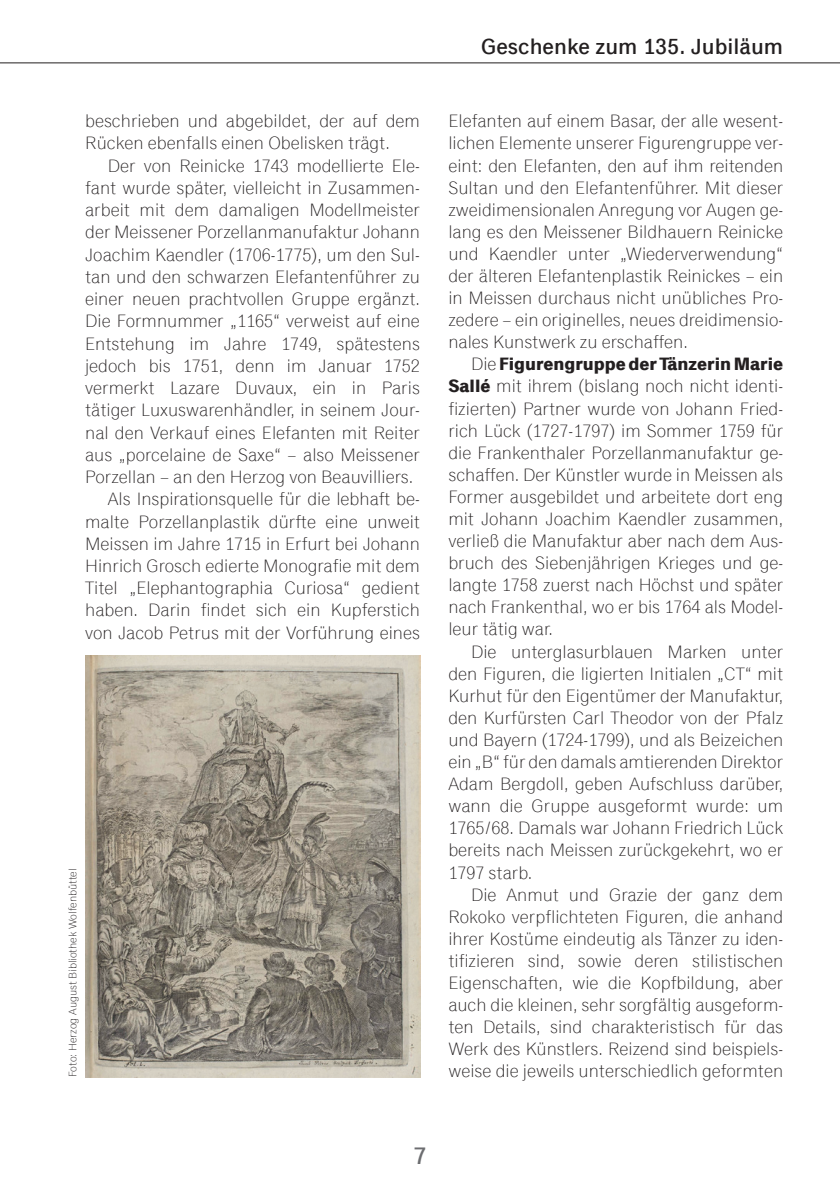
<style>
.page{position:relative;width:840px;height:1191px;background:#fff}
.page>*{position:absolute;margin:0;border:0;box-sizing:border-box;transform-origin:0 0}
.t1{font:500 24px "Classic Grotesque Pro";color:#6c6d70}
.t2{font:500 22px "Classic Grotesque Pro";color:#231f20}
.t3{font:300 18px/22px "Classic Grotesque Pro";color:#231f20;text-align:justify}
.t4{font:300 11px "Classic Grotesque Pro";color:#231f20}
.s1{font-weight:700}
</style>
<div class="page">
<img style="left:85px;top:656px;width:335px;height:421px">
<hr style="left:0;top:62px;width:839px;height:1px;background:#231f20">
<p class="t3" style="left:85px;top:110px;width:336px">beschrieben und abgebildet, der auf dem<br>Rücken ebenfalls einen Obelisken trägt.</p>
<p class="t3" style="left:108px;top:155px;width:313px">Der von Reinicke 1743 modellierte Ele-</p>
<p class="t3" style="left:85px;top:177px;width:336px">fant wurde später, vielleicht in Zusammen-</p>
<p class="t3" style="left:85px;top:199px;width:336px">arbeit mit dem damaligen Modellmeister</p>
<p class="t3" style="left:85px;top:221px;width:336px">der Meissener Porzellanmanufaktur Johann</p>
<p class="t3" style="left:85px;top:243px;width:336px">Joachim Kaendler (1706-1775), um den Sul-</p>
<p class="t3" style="left:85px;top:266px;width:336px">tan und den schwarzen Elefantenführer zu</p>
<p class="t3" style="left:85px;top:288px;width:336px">einer neuen prachtvollen Gruppe ergänzt.</p>
<p class="t3" style="left:85px;top:310px;width:336px">Die Formnummer „1165“ verweist auf eine</p>
<p class="t3" style="left:85px;top:332px;width:336px">Entstehung im Jahre 1749, spätestens</p>
<p class="t3" style="left:85px;top:355px;width:336px">jedoch bis 1751, denn im Januar 1752</p>
<p class="t3" style="left:85px;top:377px;width:336px">vermerkt Lazare Duvaux, ein in Paris</p>
<p class="t3" style="left:85px;top:399px;width:336px">tätiger Luxuswarenhändler, in seinem Jour-</p>
<p class="t3" style="left:85px;top:421px;width:336px">nal den Verkauf eines Elefanten mit Reiter</p>
<p class="t3" style="left:85px;top:444px;width:336px">aus „porcelaine de Saxe“ – also Meissener</p>
<p class="t3" style="left:85px;top:466px;width:329px">Porzellan – an den Herzog von Beauvilliers.</p>
<p class="t3" style="left:108px;top:488px;width:313px">Als Inspirationsquelle für die lebhaft be-</p>
<p class="t3" style="left:85px;top:510px;width:336px">malte Porzellanplastik dürfte eine unweit</p>
<p class="t3" style="left:85px;top:532px;width:336px">Meissen im Jahre 1715 in Erfurt bei Johann</p>
<p class="t3" style="left:85px;top:555px;width:336px">Hinrich Grosch edierte Monografie mit dem</p>
<p class="t3" style="left:85px;top:577px;width:336px">Titel „Elephantographia Curiosa“ gedient</p>
<p class="t3" style="left:85px;top:599px;width:336px">haben. Darin findet sich ein Kupferstich</p>
<p class="t3" style="left:85px;top:621px;width:336px">von Jacob Petrus mit der Vorführung eines</p>
<p class="t4" style="left:66px;top:1077px;width:210px;rotate:-90deg">Foto: Herzog August Bibliothek Wolfenbüttel</p>
<p class="t2" style="left:480px;top:33px;width:303px">Geschenke zum 135. Jubiläum</p>
<p class="t3" style="left:448px;top:110px;width:336px">Elefanten auf einem Basar, der alle wesent&shy;lichen Elemente unserer Figurengruppe ver&shy;eint: den Elefanten, den auf ihm reitenden Sultan und den Elefantenführer. Mit dieser zweidimensionalen Anregung vor Augen ge&shy;lang es den Meissener Bildhauern Reinicke und Kaendler unter „Wiederverwendung“ der älteren Elefantenplastik Reinickes – ein in Meissen durchaus nicht unübliches Pro&shy;zedere – ein originelles, neues dreidimensio&shy;nales Kunstwerk zu erschaffen.</p>
<p class="t3" style="left:448px;top:353px;width:336px;text-indent:23px">Die <span class="s1">Figurengruppe der Tänzerin Marie Sallé</span> mit ihrem (bislang noch nicht identi&shy;fizierten) Partner wurde von Johann Fried&shy;rich Lück (1727-1797) im Sommer 1759 für die Frankenthaler Porzellanmanufaktur ge&shy;schaffen. Der Künstler wurde in Meissen als Former ausgebildet und arbeitete dort eng mit Johann Joachim Kaendler zusammen, verließ die Manufaktur aber nach dem Aus&shy;bruch des Siebenjährigen Krieges und ge&shy;langte 1758 zuerst nach Höchst und später nach Frankenthal, wo er bis 1764 als Model&shy;leur tätig war.</p>
<p class="t3" style="left:448px;top:640px;width:336px;text-indent:23px">Die unterglasurblauen Marken unter den Figuren, die ligierten Initialen „CT“ mit Kurhut für den Eigentümer der Manufaktur, den Kurfürsten Carl Theodor von der Pfalz und Bayern (1724-1799), und als Beizeichen ein „B“ für den damals amtierenden Direktor Adam Bergdoll, geben Aufschluss darüber, wann die Gruppe ausgeformt wurde: um 1765/68. Damals war Johann Friedrich Lück bereits nach Meissen zurückgekehrt, wo er 1797 starb.</p>
<p class="t3" style="left:448px;top:883px;width:336px;text-indent:23px">Die Anmut und Grazie der ganz dem Rokoko verpflichteten Figuren, die anhand ihrer Kostüme eindeutig als Tänzer zu iden&shy;tifizieren sind, sowie deren stilistischen Eigenschaften, wie die Kopfbildung, aber auch die kleinen, sehr sorgfältig ausgeform&shy;ten Details, sind charakteristisch für das Werk des Künstlers. Reizend sind beispiels&shy;weise die jeweils unterschiedlich geformten</p>
<h1 class="t1" style="left:413px;top:1142px;width:15px">7</h1>
</div>
